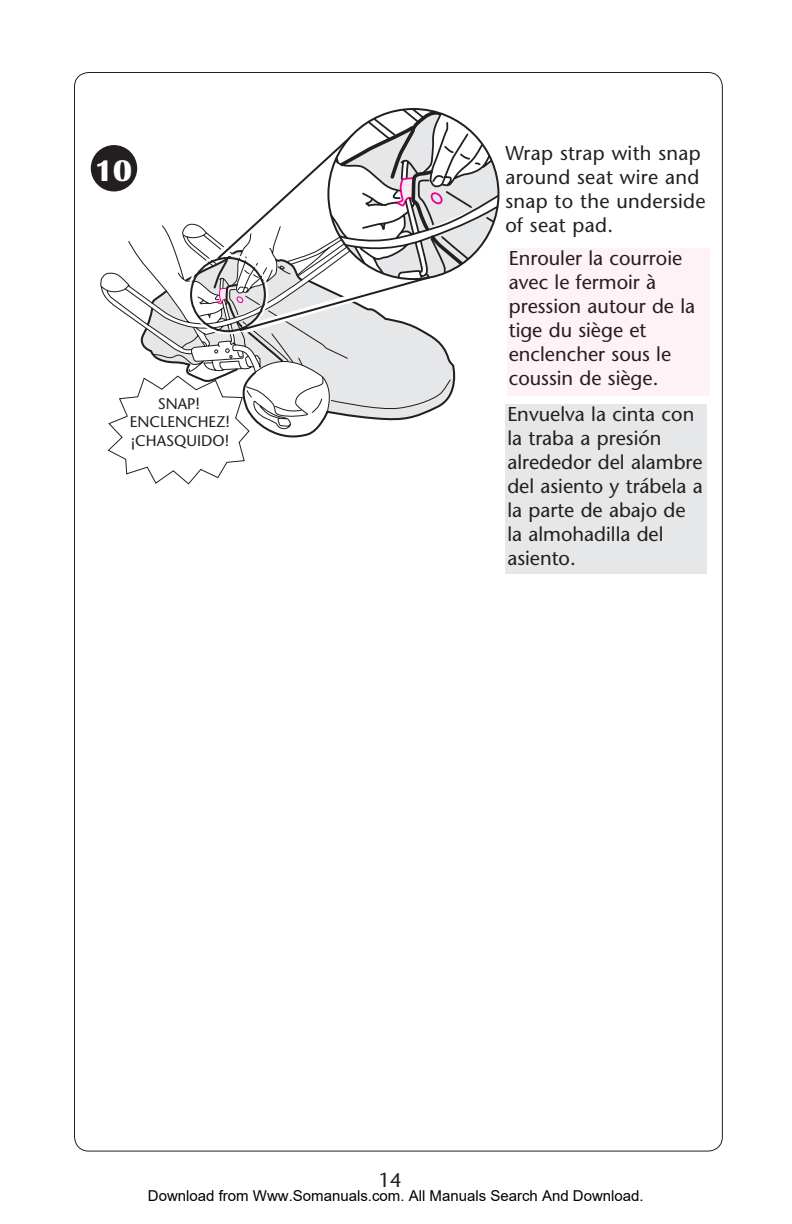
<style>
.page{position:relative;width:792px;height:1224px;background:#fff}
.page>*{position:absolute;margin:0;border:0;box-sizing:border-box;transform-origin:0 0}
.t1{font:700 30.8px "Britannic";color:#fff}
.t2{font:20px/24px "Stone Sans";color:#231f20}
.t3{font:15.4px/18.4px "Stone Sans";color:#231f20;text-align:center}
.t4{font:15px "Arial";color:#000}
</style>
<div class="page">
<div style="left:505px;top:404px;width:202px;height:169px;background:#e6e7e8"></div>
<div style="left:507px;top:248px;width:203px;height:147px;background:#fef2f7"></div>
<div style="left:91px;top:145px;width:46px;height:46px;background:#231f20;border-radius:50%"></div>
<svg style="left:107px;top:109px;width:391px;height:376px"></svg>
<h1 class="t1" style="left:94px;top:152px;width:39px">10</h1>
<p class="t3" style="left:130px;top:396px;width:102px">SNAP!<br>ENCLENCHEZ! ¡CHASQUIDO!</p>
<p class="t2" style="left:505px;top:144px;width:202px">Wrap strap with snap around seat wire and snap to the underside of seat pad.</p>
<p class="t2" style="left:509px;top:248px;width:188px">Enrouler la courroie avec le fermoir à pression autour de la tige du siège et enclencher sous le coussin de siège.</p>
<p class="t2" style="left:507px;top:405px;width:197px">Envuelva la cinta con la traba a presión alrededor del alambre del asiento y trábela a la parte de abajo de la almohadilla del asiento.</p>
<p class="t2" style="left:379px;top:1170px;width:24px">14</p>
<p class="t4" style="left:148px;top:1187px;width:497px">Download from Www.Somanuals.com. All Manuals Search And Download.</p>
</div>
